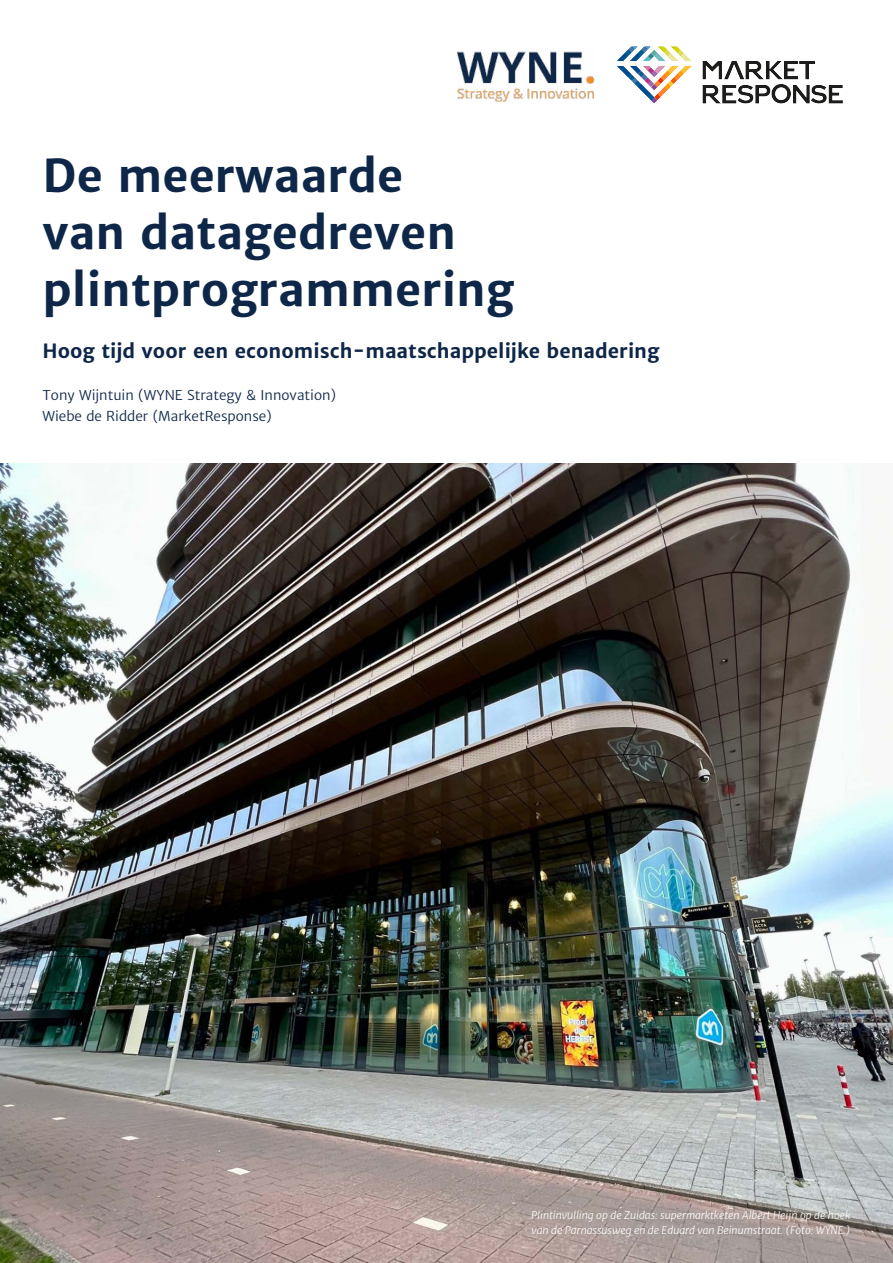
<style>
.page{position:relative;width:893px;height:1263px;background:#fff}
.page>*{position:absolute;margin:0;border:0;box-sizing:border-box;transform-origin:0 0}
.t1{font:700 45px/57px "Merriweather Sans";color:#0e2748}
.t2{font:700 19.5px "Merriweather Sans";color:#0e2748}
.t3{font:13.5px/21px "Merriweather Sans";color:#0e2748}
.t4{font:italic 10.5px/15px "Merriweather Sans";color:#fff}
</style>
<div class="page">
<img style="left:458px;top:51px;width:137px;height:51px">
<svg style="left:617px;top:46px;width:74px;height:58px"></svg>
<svg style="left:702px;top:61px;width:141px;height:43px"></svg>
<img style="left:0;top:463px;width:893px;height:800px">
<h1 class="t1" style="left:43px;top:148px;width:474px">De meerwaarde<br>van datagedreven plintprogrammering</h1>
<h2 class="t2" style="left:43px;top:340px;width:619px">Hoog tijd voor een economisch-maatschappelijke benadering</h2>
<p class="t3" style="left:43px;top:385px;width:295px">Tony Wijntuin (WYNE Strategy &amp; Innovation)<br>Wiebe de Ridder (MarketResponse)</p>
<p class="t4" style="left:531px;top:1209px;width:321px">Plintinvulling op de Zuidas: supermarktketen Albert Heijn op de hoek van de Parnassusweg en de Eduard van Beinumstraat. (Foto: WYNE.)</p>
</div>
